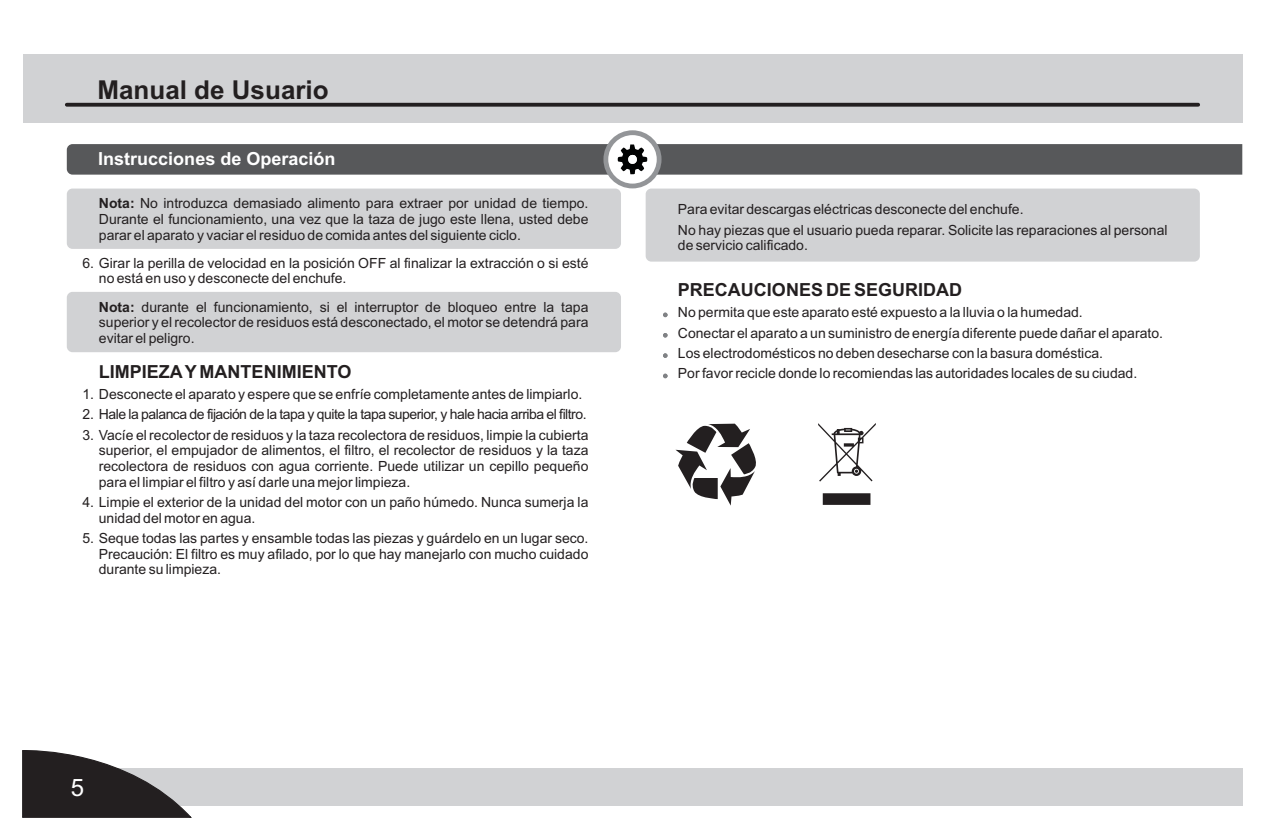
<style>
.page{position:relative;width:1265px;height:840px;background:#fff}
.page>*{position:absolute;margin:0;border:0;box-sizing:border-box;transform-origin:0 0}
.t1{font:700 26px "Arial";color:#231f20}
.t2{font:24px "Arial";color:#fff}
.t3{font:700 18px "Arial";color:#231f20}
.t4{font:700 18px "Arial";color:#fff}
.t5{font:14px/15.6px "Arial";color:#231f20;text-align:justify}
.t6{font:14px "Arial";letter-spacing:-.035em;color:#231f20}
.s1{font-weight:700}
</style>
<div class="page">
<div style="left:67px;top:292px;width:554px;height:60px;background:#d1d2d4;border-radius:6px"></div>
<div style="left:67px;top:188px;width:554px;height:61px;background:#d1d2d4;border-radius:6px"></div>
<div style="left:23px;top:767px;width:1219px;height:38px;background:#d1d2d4"></div>
<div style="left:23px;top:54px;width:1219px;height:69px;background:#d1d2d4"></div>
<svg style="left:67px;top:103px;width:1130px;height:4px;background:#322e2f"></svg>
<svg style="left:22px;top:750px;width:171px;height:68px"></svg>
<svg style="left:603px;top:130px;width:58px;height:58px"></svg>
<svg style="left:67px;top:144px;width:1175px;height:30px;background:#5b5c5e"></svg>
<svg style="left:818px;top:423px;width:57px;height:81px"></svg>
<svg style="left:675px;top:423px;width:81px;height:82px"></svg>
<div style="left:645px;top:188px;width:554px;height:73px;background:#d1d2d4;border-radius:6px"></div>
<svg style="left:663px;top:312px;width:4px;height:5px"></svg>
<svg style="left:663px;top:333px;width:4px;height:4px"></svg>
<svg style="left:663px;top:353px;width:4px;height:4px"></svg>
<svg style="left:663px;top:373px;width:4px;height:5px"></svg>
<h1 class="t1" style="left:97px;top:80px;width:233px">Manual de Usuario</h1>
<p class="t4" style="left:98px;top:152px;width:239px">Instrucciones de Operación</p>
<p class="t5" style="left:99px;top:197px;width:491px"><span class="s1">Nota:</span> No introduzca demasiado alimento para extraer por unidad de tiempo.<br>Durante el funcionamiento, una vez que la taza de jugo este llena, usted debe parar el aparato y vaciar el residuo de comida antes del siguiente ciclo.</p>
<p class="t5" style="left:99px;top:256px;width:491px;text-indent:-17px">6. Girar la perilla de velocidad en la posición OFF al finalizar la extracción o si esté no está en uso y desconecte del enchufe.</p>
<p class="t5" style="left:99px;top:300px;width:491px"><span class="s1">Nota:</span> durante el funcionamiento, si el interruptor de bloqueo entre la tapa superior y el recolector de residuos está desconectado, el motor se detendrá para evitar el peligro.</p>
<p class="t3" style="left:99px;top:364px;width:254px">LIMPIEZAY MANTENIMIENTO</p>
<p class="t5" style="left:82px;top:387px;width:501px">1. Desconecte el aparato y espere que se enfríe completamente antes de limpiarlo.</p>
<p class="t6" style="left:82px;top:409px;width:505px">2. Hale la palanca de fijación de la tapa y quite la tapa superior, y hale hacia arriba el filtro.</p>
<p class="t5" style="left:99px;top:428px;width:491px;text-indent:-16px">3. Vacíe el recolector de residuos y la taza recolectora de residuos, limpie la cubierta superior, el empujador de alimentos, el filtro, el recolector de residuos y la taza recolectora de residuos con agua corriente. Puede utilizar un cepillo pequeño para el limpiar el filtro y así darle una mejor limpieza.</p>
<p class="t5" style="left:99px;top:495px;width:491px;text-indent:-16px">4. Limpie el exterior de la unidad del motor con un paño húmedo. Nunca sumerja la unidad del motor en agua.</p>
<p class="t5" style="left:99px;top:531px;width:491px;text-indent:-16px">5. Seque todas las partes y ensamble todas las piezas y guárdelo en un lugar seco.<br>Precaución: El filtro es muy afilado, por lo que hay manejarlo con mucho cuidado durante su limpieza.</p>
<h2 class="t2" style="left:71px;top:778px;width:15px">5</h2>
<p class="t5" style="left:678px;top:200px;width:491px;line-height:20.4px">Para evitar descargas eléctricas desconecte del enchufe.<br>No hay piezas que el usuario pueda reparar. Solicite las reparaciones al personal</p>
<p class="t5" style="left:678px;top:239px;width:131px">de servicio calificado.</p>
<p class="t3" style="left:678px;top:282px;width:286px">PRECAUCIONES DE SEGURIDAD</p>
<p class="t5" style="left:678px;top:303px;width:486px;line-height:20.4px;text-align:left">No permita que este aparato esté expuesto a la lluvia o la humedad.<br>Conectar el aparato a un suministro de energía diferente puede dañar el aparato.<br>Los electrodomésticos no deben desecharse con la basura doméstica.<br>Por favor recicle donde lo recomiendas las autoridades locales de su ciudad.</p>
</div>
